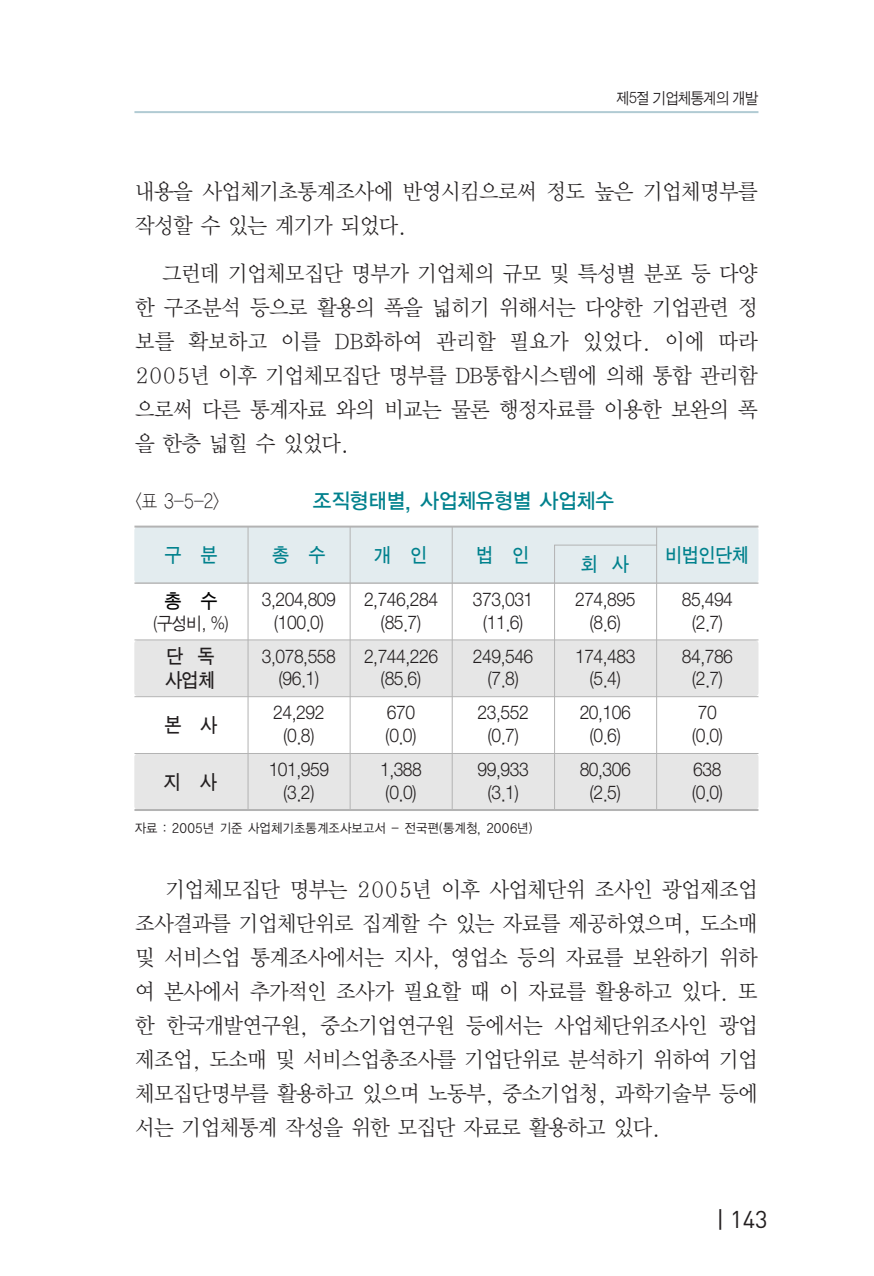
<style>
.page{position:relative;width:874px;height:1276px;background:#fff}
.page>*{position:absolute;margin:0;border:0;box-sizing:border-box;transform-origin:0 0}
.t1{font:24px "DIN";color:#231f20}
.t2{font:22px/34px "Y Mj O32";letter-spacing:-.09em;color:#231f20;text-align:justify;scale:.95 1}
.t3{font:21px "YGO13";letter-spacing:-.075em;color:#00818d;scale:.95 1}
.t4{font:20px "Sand Tg";letter-spacing:-.025em;color:#00818d;scale:.95 1}
.t5{font:20px/24px "Sand Tg";color:#231f20;scale:.95 1}
.t6{font:20px "YGO11";color:#231f20;scale:.84 1}
.t7{font:20px "Sand Tg";color:#000;scale:.95 1}
.t8{font:19px/22.8px "Sand Jg";letter-spacing:-.025em;color:#231f20;text-align:center;scale:.95 1}
.t9{font:18px "Sand Jg";color:#231f20;scale:.95 1}
.t10{font:16px "Sand Jg";letter-spacing:-.04em;color:#231f20;scale:.92 1}
.t11{font:13px "YGO12";letter-spacing:-.05em;color:#231f20;scale:.93 1}
</style>
<div class="page">
<svg style="left:134px;top:111px;width:625px;height:700px"></svg>
<p class="t10" style="left:616px;top:91px;width:156px">제5절 기업체통계의 개발</p>
<p class="t2" style="left:134px;top:175px;width:658px">내용을 사업체기초통계조사에 반영시킴으로써 정도 높은 기업체명부를 작성할 수 있는 계기가 되었다.</p>
<p class="t2" style="left:134px;top:258px;width:658px;text-indent:27px">그런데 기업체모집단 명부가 기업체의 규모 및 특성별 분포 등 다양 한 구조분석 등으로 활용의 폭을 넓히기 위해서는 다양한 기업관련 정 보를 확보하고 이를 DB화하여 관리할 필요가 있었다. 이에 따라 2005년 이후 기업체모집단 명부를 DB통합시스템에 의해 통합 관리함 으로써 다른 통계자료 와의 비교는 물론 행정자료를 이용한 보완의 폭 을 한층 넓힐 수 있었다.</p>
<p class="t6" style="left:134px;top:492px;width:104px">&lt;표 3-5-2&gt;</p>
<p class="t3" style="left:312px;top:491px;width:320px">조직형태별, 사업체유형별 사업체수</p>
<p class="t4" style="left:164px;top:546px;width:57px">구 분</p>
<p class="t7" style="left:164px;top:591px;width:57px">총 수</p>
<p class="t9" style="left:153px;top:615px;width:81px">(구성비, %)</p>
<p class="t4" style="left:272px;top:546px;width:57px">총 수</p>
<p class="t4" style="left:374px;top:546px;width:57px">개 인</p>
<p class="t4" style="left:476px;top:546px;width:57px">법 인</p>
<p class="t4" style="left:665px;top:546px;width:89px">비법인단체</p>
<p class="t4" style="left:581px;top:555px;width:52px">회 사</p>
<p class="t8" style="left:262px;top:590px;width:79px">3,204,809 (100.0)</p>
<p class="t8" style="left:364px;top:590px;width:79px">2,746,284 (85.7)</p>
<p class="t8" style="left:473px;top:590px;width:65px">373,031 (11.6)</p>
<p class="t8" style="left:575px;top:590px;width:65px">274,895 (8.6)</p>
<p class="t8" style="left:681px;top:590px;width:55px">85,494 (2.7)</p>
<p class="t5" style="left:165px;top:645px;width:54px">단 독 사업체</p>
<p class="t8" style="left:262px;top:646px;width:79px">3,078,558 (96.1)</p>
<p class="t8" style="left:364px;top:646px;width:79px">2,744,226 (85.6)</p>
<p class="t8" style="left:473px;top:646px;width:65px">249,546 (7.8)</p>
<p class="t8" style="left:575px;top:646px;width:65px">174,483 (5.4)</p>
<p class="t8" style="left:681px;top:646px;width:55px">84,786 (2.7)</p>
<p class="t5" style="left:164px;top:714px;width:57px">본 사</p>
<p class="t8" style="left:273px;top:703px;width:55px">24,292 (0.8)</p>
<p class="t8" style="left:385px;top:703px;width:34px;text-align:left">670 (0.0)</p>
<p class="t8" style="left:477px;top:703px;width:55px">23,552 (0.7)</p>
<p class="t8" style="left:579px;top:703px;width:55px">20,106 (0.6)</p>
<p class="t8" style="left:691px;top:703px;width:34px">70 (0.0)</p>
<p class="t5" style="left:164px;top:771px;width:57px">지 사</p>
<p class="t8" style="left:268px;top:760px;width:65px">101,959 (3.2)</p>
<p class="t8" style="left:380px;top:760px;width:46px;text-align:left">1,388 (0.0)</p>
<p class="t8" style="left:477px;top:760px;width:55px">99,933 (3.1)</p>
<p class="t8" style="left:579px;top:760px;width:55px">80,306 (2.5)</p>
<p class="t8" style="left:691px;top:760px;width:34px;text-align:left">638 (0.0)</p>
<p class="t11" style="left:134px;top:822px;width:430px">자료 : 2005년 기준 사업체기초통계조사보고서 - 전국편(통계청, 2006년)</p>
<p class="t2" style="left:134px;top:873px;width:658px;text-indent:30px">기업체모집단 명부는 2005년 이후 사업체단위 조사인 광업제조업 조사결과를 기업체단위로 집계할 수 있는 자료를 제공하였으며, 도소매 및 서비스업 통계조사에서는 지사, 영업소 등의 자료를 보완하기 위하 여 본사에서 추가적인 조사가 필요할 때 이 자료를 활용하고 있다. 또 한 한국개발연구원, 중소기업연구원 등에서는 사업체단위조사인 광업 제조업, 도소매 및 서비스업총조사를 기업단위로 분석하기 위하여 기업 체모집단명부를 활용하고 있으며 노동부, 중소기업청, 과학기술부 등에 서는 기업체통계 작성을 위한 모집단 자료로 활용하고 있다.</p>
<p class="t1" style="left:716px;top:1210px;width:53px">| 143</p>
</div>
